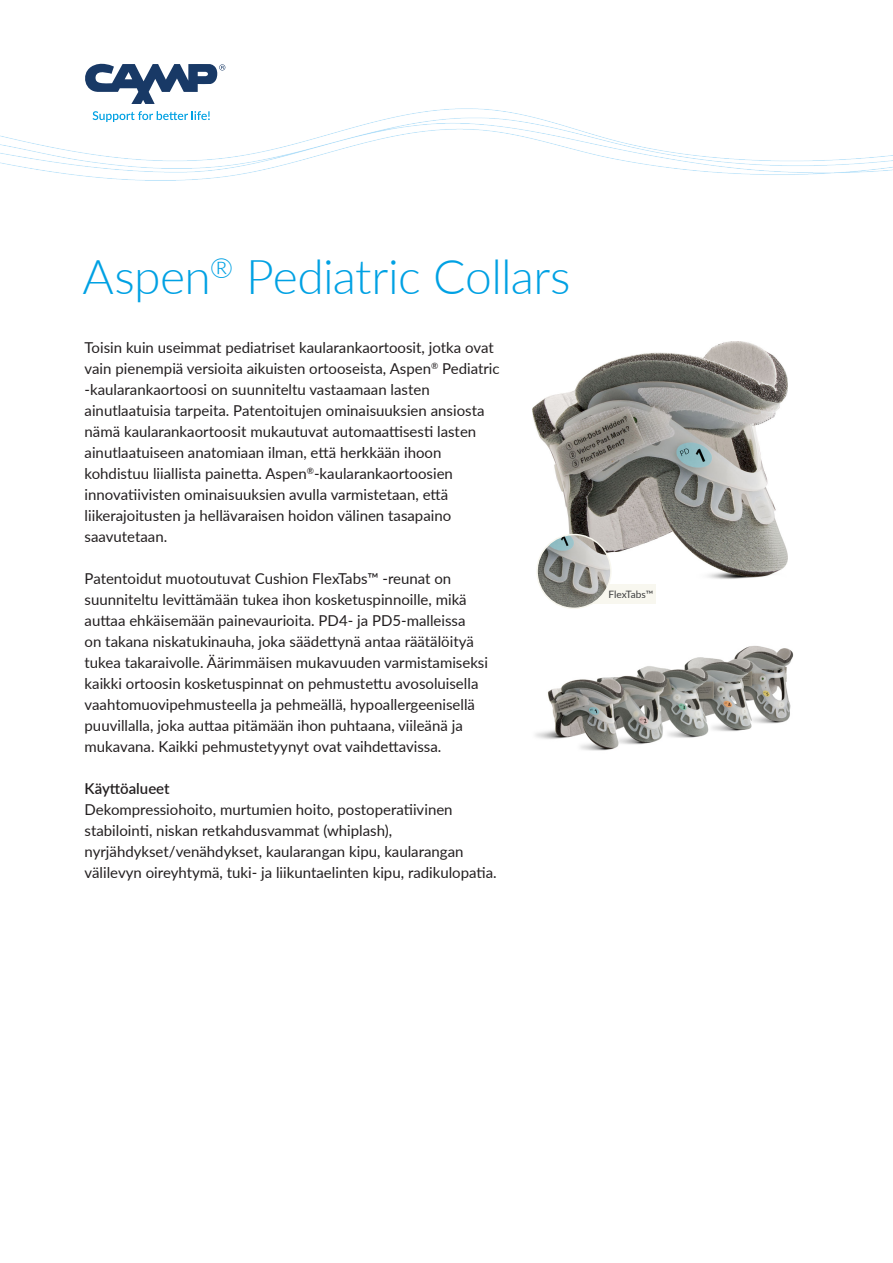
<style>
.page{position:relative;width:893px;height:1263px;background:#fff}
.page>*{position:absolute;margin:0;border:0;box-sizing:border-box;transform-origin:0 0}
.Rubrik{font:300 48px "Lato";letter-spacing:-.015em;color:#00a1e3}
.t1{font:15px/21px "Lato";color:#231f20}
.t2{font:600 15px "Lato";color:#231f20}
.t3{font:10.2px "Lato";letter-spacing:-.005em;color:#3e3e3f}
</style>
<div class="page">
<img style="left:0;top:63px;width:893px;height:118px">
<svg style="left:85px;top:64px;width:140px;height:40px"></svg>
<svg style="left:93px;top:111px;width:117px;height:11px"></svg>
<img style="left:533px;top:341px;width:254px;height:238px">
<img style="left:535px;top:646px;width:258px;height:105px">
<div style="left:588px;top:585px;width:68px;height:19px;background:#f8f7ef"></div>
<img style="left:537px;top:534px;width:74px;height:74px;border-radius:37px">
<div style="left:536px;top:534px;width:76px;height:75px;border:1px solid #f8f7ef;border-radius:50%"></div>
<p class="Rubrik" style="left:82px;top:243px;width:490px">Aspen<sup>®</sup> Pediatric Collars</p>
<p class="t1" style="left:85px;top:337px;width:417px">Toisin kuin useimmat pediatriset kaularankaortoosit, jotka ovat vain pienempiä versioita aikuisten ortooseista, Aspen<sup>®</sup> Pediatric -kaularankaortoosi on suunniteltu vastaamaan lasten</p>
<p class="t1" style="left:85px;top:400px;width:401px">ainutlaatuisia tarpeita. Patentoitujen ominaisuuksien ansiosta nämä kaularankaortoosit mukautuvat automaattisesti lasten</p>
<p class="t1" style="left:85px;top:442px;width:358px">ainutlaatuiseen anatomiaan ilman, että herkkään ihoon</p>
<p class="t1" style="left:85px;top:463px;width:370px">kohdistuu liiallista painetta. Aspen<sup>®</sup>-kaularankaortoosien</p>
<p class="t1" style="left:85px;top:484px;width:365px">innovatiivisten ominaisuuksien avulla varmistetaan, että</p>
<p class="t1" style="left:85px;top:505px;width:368px">liikerajoitusten ja hellävaraisen hoidon välinen tasapaino</p>
<p class="t1" style="left:85px;top:526px;width:84px">saavutetaan.</p>
<p class="t1" style="left:85px;top:568px;width:405px">Patentoidut muotoutuvat Cushion FlexTabs™ -reunat on suunniteltu levittämään tukea ihon kosketuspinnoille, mikä auttaa ehkäisemään painevaurioita. PD4- ja PD5-malleissa<br>on takana niskatukinauha, joka säädettynä antaa räätälöityä tukea takaraivolle. Äärimmäisen mukavuuden varmistamiseksi kaikki ortoosin kosketuspinnat on pehmustettu avosoluisella vaahtomuovipehmusteella ja pehmeällä, hypoallergeenisellä puuvillalla, joka auttaa pitämään ihon puhtaana, viileänä ja</p>
<p class="t1" style="left:85px;top:736px;width:358px">mukavana. Kaikki pehmustetyynyt ovat vaihdettavissa.</p>
<p class="t2" style="left:85px;top:778px;width:87px">Käyttöalueet</p>
<p class="t1" style="left:85px;top:799px;width:370px">Dekompressiohoito, murtumien hoito, postoperatiivinen</p>
<p class="t1" style="left:85px;top:820px;width:309px">stabilointi, niskan retkahdusvammat (whiplash),</p>
<p class="t1" style="left:85px;top:841px;width:380px">nyrjähdykset/venähdykset, kaularangan kipu, kaularangan</p>
<p class="t1" style="left:85px;top:862px;width:414px">välilevyn oireyhtymä, tuki- ja liikuntaelinten kipu, radikulopatia.</p>
<p class="t3" style="left:608px;top:587px;width:46px">FlexTabs™</p>
</div>
